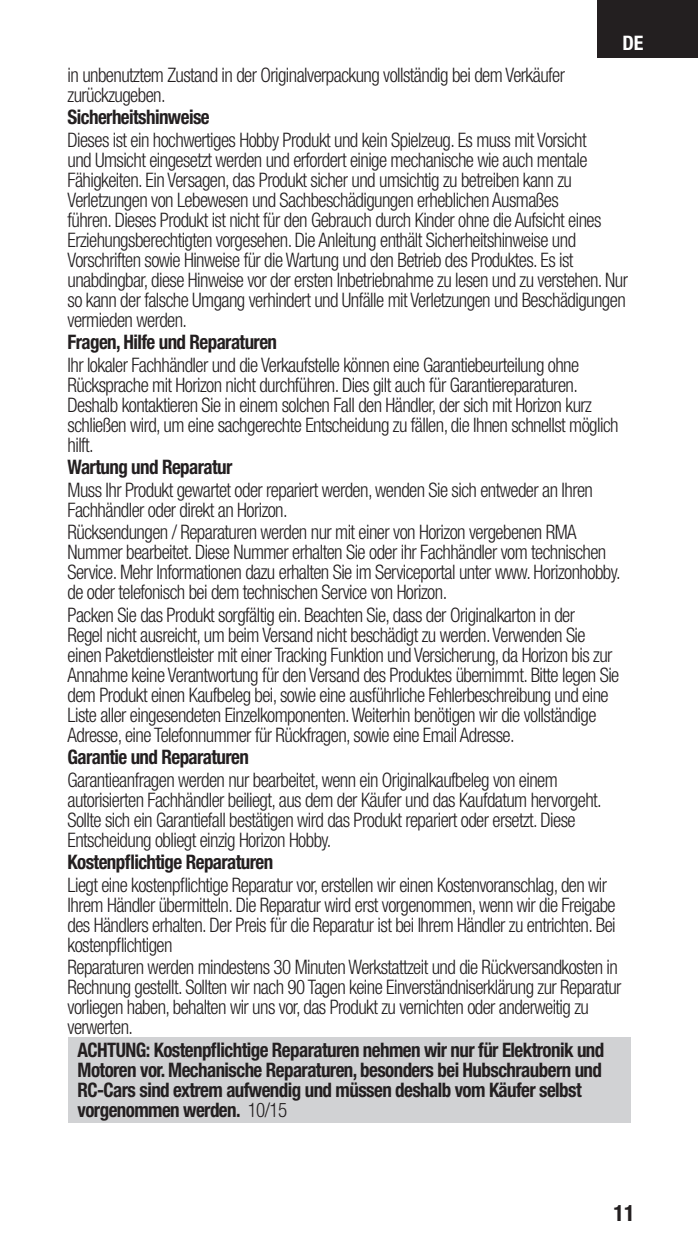
<style>
.page{position:relative;width:698px;height:1260px;background:#fff}
.page>*{position:absolute;margin:0;border:0;box-sizing:border-box;transform-origin:0 0}
.t1{font:700 condensed 22.5px "Helvetica Neue LT Std";color:#231f20}
.t2{font:300 condensed 20px/20px "Helvetica Neue LT Std";letter-spacing:-.03em;color:#231f20;scale:.95 1}
.t3{font:700 condensed 20px/20px "Helvetica Neue LT Std";letter-spacing:-.03em;color:#231f20;scale:.95 1}
.t4{font:700 condensed 20px "Helvetica Neue LT Std";color:#fff}
.s1{font-weight:300}
</style>
<div class="page">
<div style="left:597px;top:0;width:101px;height:57px;background:#231f20"></div>
<div style="left:68px;top:1038px;width:562px;height:85px;background:#d1d2d4"></div>
<p class="t4" style="left:622px;top:35px;width:23px">DE</p>
<p class="t2" style="left:68px;top:67px;width:525px">in unbenutztem Zustand in der Originalverpackung vollständig bei dem Verkäufer zurückzugeben.</p>
<p class="t3" style="left:68px;top:110px;width:151px">Sicherheitshinweise</p>
<p class="t2" style="left:68px;top:132px;width:591px">Dieses ist ein hochwertiges Hobby Produkt und kein Spielzeug. Es muss mit Vorsicht<br>und Umsicht eingesetzt werden und erfordert einige mechanische wie auch mentale Fähigkeiten. Ein Versagen, das Produkt sicher und umsichtig zu betreiben kann zu Verletzungen von Lebewesen und Sachbeschädigungen erheblichen Ausmaßes<br>führen. Dieses Produkt ist nicht für den Gebrauch durch Kinder ohne die Aufsicht eines Erziehungsberechtigten vorgesehen. Die Anleitung enthält Sicherheitshinweise und Vorschriften sowie Hinweise für die Wartung und den Betrieb des Produktes. Es ist unabdingbar, diese Hinweise vor der ersten Inbetriebnahme zu lesen und zu verstehen. Nur so kann der falsche Umgang verhindert und Unfälle mit Verletzungen und Beschädigungen vermieden werden.</p>
<p class="t3" style="left:68px;top:335px;width:222px">Fragen, Hilfe und Reparaturen</p>
<p class="t2" style="left:68px;top:357px;width:581px">Ihr lokaler Fachhändler und die Verkaufstelle können eine Garantiebeurteilung ohne Rücksprache mit Horizon nicht durchführen. Dies gilt auch für Garantiereparaturen.<br>Deshalb kontaktieren Sie in einem solchen Fall den Händler, der sich mit Horizon kurz schließen wird, um eine sachgerechte Entscheidung zu fällen, die Ihnen schnellst möglich hilft.</p>
<p class="t3" style="left:68px;top:460px;width:175px">Wartung und Reparatur</p>
<p class="t2" style="left:68px;top:482px;width:554px">Muss Ihr Produkt gewartet oder repariert werden, wenden Sie sich entweder an Ihren<br>Fachhändler oder direkt an Horizon.</p>
<p class="t2" style="left:68px;top:525px;width:583px">Rücksendungen / Reparaturen werden nur mit einer von Horizon vergebenen RMA Nummer bearbeitet. Diese Nummer erhalten Sie oder ihr Fachhändler vom technischen Service. Mehr Informationen dazu erhalten Sie im Serviceportal unter www. Horizonhobby. de oder telefonisch bei dem technischen Service von Horizon.</p>
<p class="t2" style="left:68px;top:607px;width:582px">Packen Sie das Produkt sorgfältig ein. Beachten Sie, dass der Originalkarton in der<br>Regel nicht ausreicht, um beim Versand nicht beschädigt zu werden. Verwenden Sie einen Paketdienstleister mit einer Tracking Funktion und Versicherung, da Horizon bis zur Annahme keine Verantwortung für den Versand des Produktes übernimmt. Bitte legen Sie dem Produkt einen Kaufbeleg bei, sowie eine ausführliche Fehlerbeschreibung und eine Liste aller eingesendeten Einzelkomponenten. Weiterhin benötigen wir die vollständige Adresse, eine Telefonnummer für Rückfragen, sowie eine Email Adresse.</p>
<p class="t3" style="left:68px;top:750px;width:192px">Garantie und Reparaturen</p>
<p class="t2" style="left:68px;top:772px;width:563px">Garantieanfragen werden nur bearbeitet, wenn ein Originalkaufbeleg von einem autorisierten Fachhändler beiliegt, aus dem der Käufer und das Kaufdatum hervorgeht.<br>Sollte sich ein Garantiefall bestätigen wird das Produkt repariert oder ersetzt. Diese Entscheidung obliegt einzig Horizon Hobby.</p>
<p class="t3" style="left:68px;top:855px;width:218px">Kostenpflichtige Reparaturen</p>
<p class="t2" style="left:68px;top:877px;width:578px">Liegt eine kostenpflichtige Reparatur vor, erstellen wir einen Kostenvoranschlag, den wir Ihrem Händler übermitteln. Die Reparatur wird erst vorgenommen, wenn wir die Freigabe des Händlers erhalten. Der Preis für die Reparatur ist bei Ihrem Händler zu entrichten. Bei kostenpflichtigen</p>
<p class="t2" style="left:68px;top:960px;width:584px">Reparaturen werden mindestens 30 Minuten Werkstattzeit und die Rückversandkosten in Rechnung gestellt. Sollten wir nach 90 Tagen keine Einverständniserklärung zur Reparatur vorliegen haben, behalten wir uns vor, das Produkt zu vernichten oder anderweitig zu verwerten.</p>
<p class="t3" style="left:77px;top:1042px;width:556px">ACHTUNG: Kostenpflichtige Reparaturen nehmen wir nur für Elektronik und Motoren vor. Mechanische Reparaturen, besonders bei Hubschraubern und RC-Cars sind extrem aufwendig und müssen deshalb vom Käufer selbst vorgenommen werden. <span class="s1">10/15</span></p>
<p class="t1" style="left:613px;top:1205px;width:23px">11</p>
</div>
